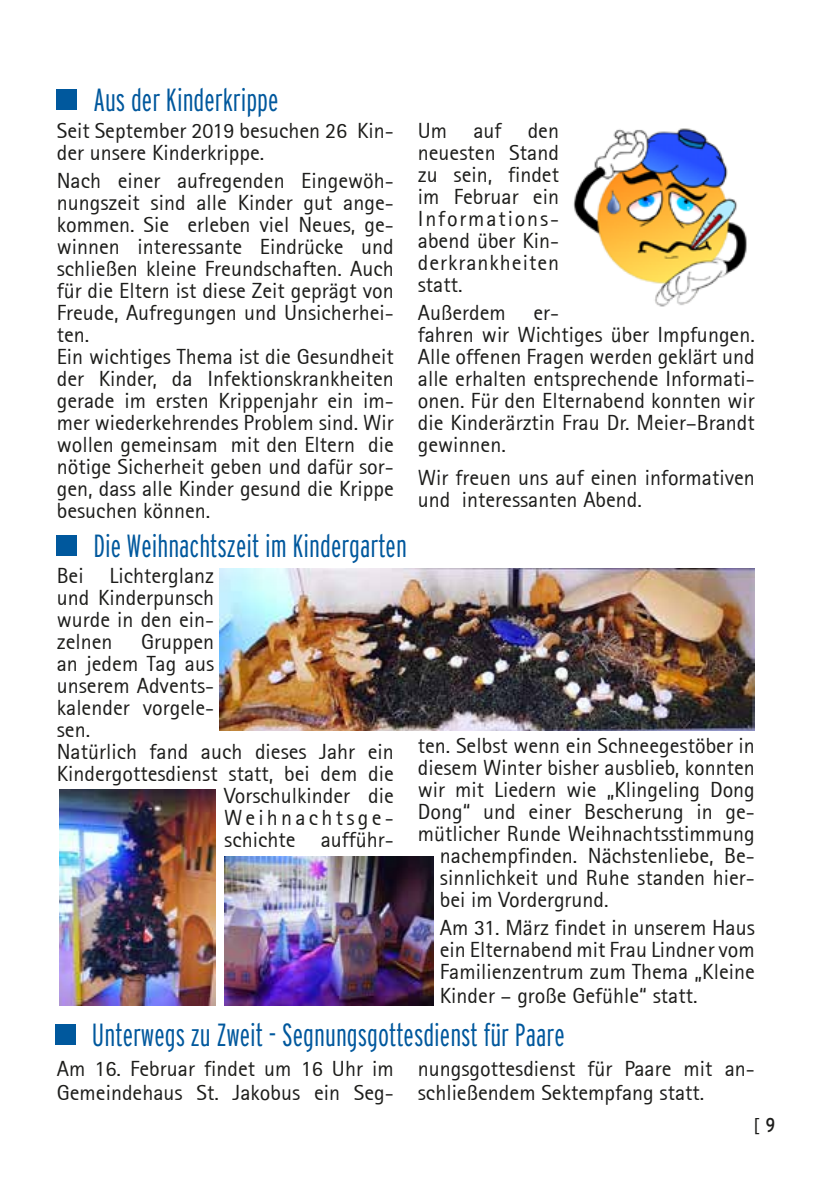
<style>
.page{position:relative;width:840px;height:1191px;background:#fff}
.page>*{position:absolute;margin:0;border:0;box-sizing:border-box;transform-origin:0 0}
.t1{font:300 extra-condensed 32px "Interstate";color:#00589d}
.t2{font:22px/22px "Rotis Sans Serif 55";color:#1d1d1b}
.t3{font:22px "Rotis Sans Serif 55";letter-spacing:.15em;color:#1d1d1b}
.t4{font:300 20px "Interstate";color:#1d1d1b}
.s1{font-weight:400;font-stretch:condensed}
</style>
<div class="page">
<div style="left:57px;top:90px;width:20px;height:20px;background:#00589d"></div>
<div style="left:57px;top:536px;width:20px;height:20px;background:#00589d"></div>
<img style="left:573px;top:128px;width:174px;height:179px">
<div style="left:55px;top:1024px;width:21px;height:20px;background:#00589d"></div>
<img style="left:60px;top:790px;width:155px;height:215px">
<img style="left:220px;top:568px;width:534px;height:163px">
<img style="left:224px;top:857px;width:209px;height:148px">
<h1 class="t1" style="left:93px;top:82px;width:186px">Aus der Kinderkrippe</h1>
<p class="t2" style="left:57px;top:119px;width:338px">Seit September 2019 besuchen 26 Kin&shy;der unsere Kinderkrippe.</p>
<p class="t2" style="left:57px;top:169px;width:338px">Nach einer aufregenden Eingewöh&shy;nungszeit sind alle Kinder gut ange&shy;kommen. Sie erleben viel Neues, ge&shy;winnen interessante Eindrücke und schließen kleine Freundschaften. Auch für die Eltern ist diese Zeit geprägt von Freude, Aufregungen und Unsicherhei&shy;ten.<br>Ein wichtiges Thema ist die Gesundheit der Kinder, da Infektionskrankheiten gerade im ersten Krippenjahr ein im&shy;mer wiederkehrendes Problem sind. Wir wollen gemeinsam mit den Eltern die nötige Sicherheit geben und dafür sor&shy;gen, dass alle Kinder gesund die Krippe besuchen können.</p>
<h1 class="t1" style="left:93px;top:528px;width:315px">Die Weihnachtszeit im Kindergarten</h1>
<p class="t2" style="left:57px;top:564px;width:159px;text-align:justify">Bei Lichterglanz und Kinderpunsch wurde in den ein&shy;zelnen</p>
<p class="t2" style="left:141px;top:630px;width:74px">Gruppen</p>
<p class="t2" style="left:57px;top:652px;width:159px">an jedem Tag aus</p>
<p class="t2" style="left:57px;top:674px;width:159px">unserem Advents-</p>
<p class="t2" style="left:57px;top:696px;width:159px">kalender vorgele-</p>
<p class="t2" style="left:57px;top:718px;width:35px">sen.</p>
<p class="t2" style="left:57px;top:740px;width:338px">Natürlich fand auch dieses Jahr ein</p>
<p class="t2" style="left:57px;top:762px;width:338px">Kindergottesdienst statt, bei dem die</p>
<p class="t2" style="left:224px;top:784px;width:171px">Vorschulkinder die</p>
<p class="t3" style="left:224px;top:804px;width:171px">Weihnachtsge-</p>
<p class="t2" style="left:224px;top:828px;width:171px">schichte aufführ-</p>
<p class="t2" style="left:417px;top:119px;width:143px;text-align:justify">Um auf den neuesten Stand zu sein, findet im Februar ein Informations&shy;abend über Kin&shy;derkrankheiten statt.</p>
<p class="t2" style="left:417px;top:301px;width:338px">Außerdem er-<br>fahren wir Wichtiges über Impfungen.<br>Alle offenen Fragen werden geklärt und alle erhalten entsprechende Informati&shy;onen. Für den Elternabend konnten wir die Kinderärztin Frau Dr. Meier–Brandt gewinnen.</p>
<p class="t2" style="left:417px;top:466px;width:338px">Wir freuen uns auf einen informativen und interessanten Abend.</p>
<p class="t2" style="left:417px;top:734px;width:338px">ten. Selbst wenn ein Schneegestöber in</p>
<p class="t2" style="left:417px;top:756px;width:338px">diesem Winter bisher ausblieb, konnten</p>
<p class="t2" style="left:417px;top:778px;width:338px">wir mit Liedern wie „Klingeling Dong</p>
<p class="t2" style="left:417px;top:800px;width:338px">Dong“ und einer Bescherung in ge-</p>
<p class="t2" style="left:417px;top:822px;width:338px">mütlicher Runde Weihnachtsstimmung</p>
<p class="t2" style="left:439px;top:844px;width:316px">nachempfinden. Nächstenliebe, Be-</p>
<p class="t2" style="left:439px;top:866px;width:316px">sinnlichkeit und Ruhe standen hier-</p>
<p class="t2" style="left:439px;top:888px;width:170px">bei im Vordergrund.</p>
<p class="t2" style="left:439px;top:916px;width:316px;text-align:justify">Am 31. März findet in unserem Haus ein Elternabend mit Frau Lindner vom Familienzentrum zum Thema „Kleine</p>
<p class="t2" style="left:439px;top:984px;width:259px">Kinder – große Gefühle“ statt.</p>
<h1 class="t1" style="left:92px;top:1016px;width:474px">Unterwegs zu Zweit - Segnungsgottesdienst für Paare</h1>
<p class="t2" style="left:57px;top:1056px;width:338px;line-height:24px">Am 16. Februar findet um 16 Uhr im<br>Gemeindehaus St. Jakobus ein Seg-</p>
<p class="t2" style="left:417px;top:1056px;width:338px;line-height:24px">nungsgottesdienst für Paare mit an&shy;schließendem Sektempfang statt.</p>
<p class="t4" style="left:753px;top:1113px;width:23px">[ <span class="s1">9</span></p>
</div>
